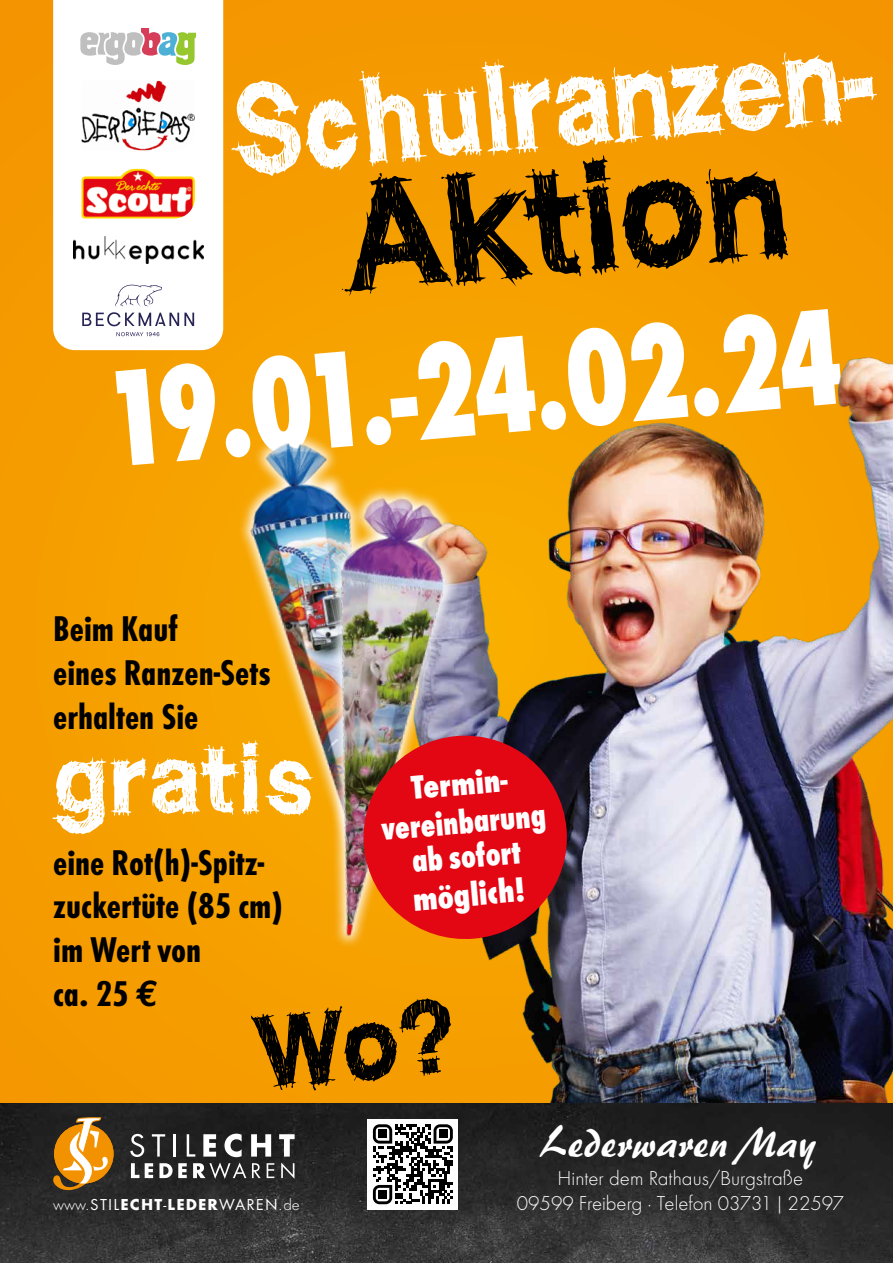
<style>
.page{position:relative;width:893px;height:1263px;background:#f59d00}
.page>*{position:absolute;margin:0;border:0;box-sizing:border-box;transform-origin:0 0}
.t1{font:150px "WCROUGHTRAD Bta";color:#000}
.t2{font:800 condensed 142.5px "Futura T";color:#fff;scale:.85 1}
.t3{font:120px "WCROUGHTRAD Bta";color:#fff;scale:.9 1}
.t4{font:94.5px "WCROUGHTRAD Bta";color:#fff}
.t5{font:42px "Brush 445 BT";color:#fff}
.t6{font:700 condensed 37.2px/44px "Futura T";color:#000}
.t7{font:800 condensed 34.5px/38.5px "Futura T";color:#fff;text-align:center}
.t8{font:800 condensed 34.5px/38.5px "Futura T";color:#fff;scale:.9 1}
.t9{font:300 20.85px/24.9px "Futura T";color:#fff;text-align:center}
.t10{font:16.5px "Futura T";letter-spacing:.07em;color:#fff}
.s1{font-family:"Euro Mono";font-stretch:normal}
.s2{font-weight:300}
.s3{font-weight:700}
</style>
<div class="page">
<div style="left:53px;top:0;width:170px;height:350px;background:#fff"></div>
<img style="left:82px;top:169px;width:113px;height:49px">
<img style="left:81px;top:81px;width:114px;height:69px">
<svg style="left:80px;top:28px;width:116px;height:37px;background:#d0d0c4"></svg>
<svg style="left:116px;top:332px;width:43px;height:4px"></svg>
<svg style="left:82px;top:284px;width:112px;height:42px;background:#e3e2e9"></svg>
<img style="left:73px;top:237px;width:130px;height:26px">
<img style="left:434px;top:357px;width:459px;height:746px">
<div style="left:411px;top:416px;width:46px;height:61px;background:#f7a800"></div>
<img style="left:239px;top:421px;width:195px;height:323px">
<img style="left:279px;top:477px;width:193px;height:480px">
<img style="left:287px;top:490px;width:173px;height:456px">
<img style="left:0;top:1103px;width:893px;height:160px">
<svg style="left:53px;top:1113px;width:61px;height:78px"></svg>
<svg style="left:130px;top:1134px;width:165px;height:45px;background:#616161"></svg>
<svg style="left:359px;top:731px;width:212px;height:212px;background:#c51e1d"></svg>
<div style="left:367px;top:1119px;width:91px;height:91px;background:#fff"></div>
<svg style="left:373px;top:1124px;width:80px;height:80px"></svg>
<div style="left:378px;top:1130px;width:9px;height:8px;background:#000"></div>
<div style="left:439px;top:1130px;width:8px;height:8px;background:#000"></div>
<div style="left:378px;top:1190px;width:9px;height:9px;background:#000"></div>
<svg style="left:434px;top:996px;width:21px;height:99px"></svg>
<h3 class="t3" style="left:226px;top:56px;width:744px;rotate:-5deg">Schulranzen-</h3>
<h1 class="t1" style="left:332px;top:145px;width:451px;rotate:-5deg">Aktion</h1>
<h2 class="t2" style="left:96px;top:337px;width:874px;rotate:-5deg">19.01.-24.02.24</h2>
<p class="t6" style="left:53px;top:606px;width:219px">Beim Kauf<br>eines Ranzen-Sets erhalten Sie</p>
<h3 class="t4" style="left:53px;top:719px;width:263px">gratis</h3>
<p class="t6" style="left:53px;top:840px;width:231px">eine Rot(h)-Spitz&shy;zuckertüte (85 cm) im Wert von<br>ca. 25 <span class="s1">€</span></p>
<p class="t10" style="left:53px;top:1195px;width:248px"><span class="s2">www.</span>STIL<span class="s3">ECHT</span>-<span class="s3">LEDER</span>WAREN<span class="s2">.de</span></p>
<p class="t7" style="left:376px;top:771px;width:166px;rotate:-5deg">Termin&shy;vereinbarung</p>
<p class="t8" style="left:408px;top:842px;width:127px;rotate:-5deg">ab sofort möglich!</p>
<p class="t5" style="left:543px;top:1116px;width:276px">Lederwaren May</p>
<p class="t9" style="left:517px;top:1165px;width:328px">Hinter dem Rathaus/Burgstraße<br>09599 Freiberg · Telefon 03731|22597</p>
</div>
